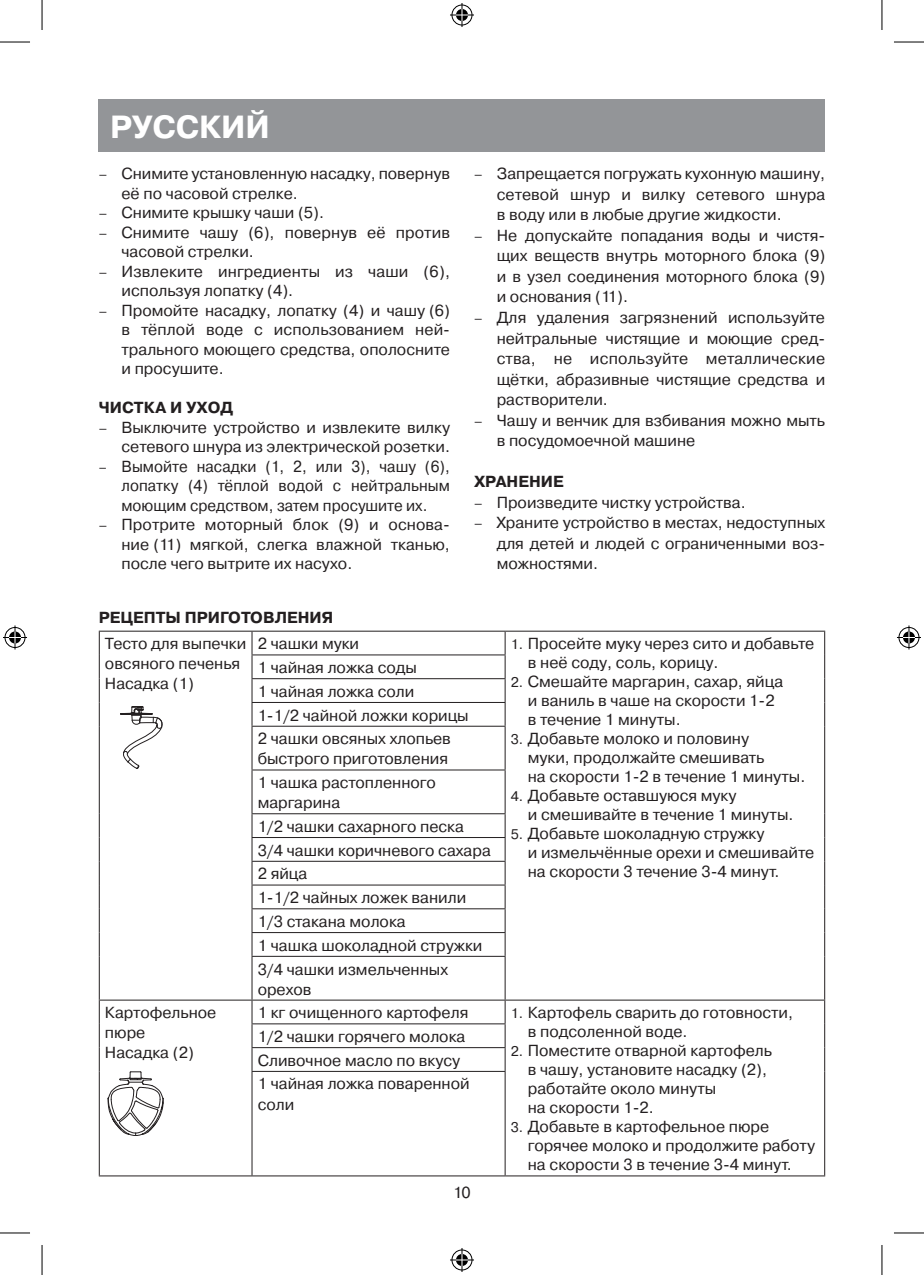
<style>
.page{position:relative;width:924px;height:1275px;background:#fff}
.page>*{position:absolute;margin:0;border:0;box-sizing:border-box;transform-origin:0 0}
.t1{font:700 32px "Pragmatica C";color:#fff}
.Text{font:16px/19px "Pragmatica C";color:#231f20}
.Text-2{font:16px/19.6px "Pragmatica C";color:#231f20;text-align:justify;scale:.95 1}
.Обычный{font:700 16px "Pragmatica C";color:#231f20}
.s1{font-size:14px}
</style>
<div class="page">
<div style="left:99px;top:99px;width:725px;height:53px;background:#939598"></div>
<hr style="left:99px;top:630px;width:153px;height:1px;background:#231f20">
<hr style="left:252px;top:630px;width:253px;height:1px;background:#231f20">
<hr style="left:505px;top:630px;width:319px;height:1px;background:#231f20">
<hr style="left:251px;top:654px;width:254px;height:1px;background:#231f20">
<hr style="left:251px;top:678px;width:254px;height:1px;background:#231f20">
<svg style="left:99px;top:631px;width:1px;height:95px"></svg>
<hr style="left:251px;top:702px;width:254px;height:1px;background:#231f20">
<svg style="left:251px;top:631px;width:1px;height:94px"></svg>
<svg style="left:504px;top:631px;width:1px;height:94px"></svg>
<hr style="left:99px;top:726px;width:1px;height:44px;background:#231f20">
<hr style="left:251px;top:725px;width:254px;height:1px;background:#231f20">
<hr style="left:251px;top:726px;width:1px;height:43px;background:#231f20">
<hr style="left:504px;top:726px;width:1px;height:43px;background:#231f20">
<hr style="left:823px;top:726px;width:1px;height:44px;background:#231f20">
<hr style="left:99px;top:770px;width:1px;height:43px;background:#231f20">
<hr style="left:251px;top:769px;width:254px;height:1px;background:#231f20">
<hr style="left:251px;top:770px;width:1px;height:43px;background:#231f20">
<hr style="left:504px;top:770px;width:1px;height:43px;background:#231f20">
<hr style="left:823px;top:770px;width:1px;height:43px;background:#231f20">
<hr style="left:251px;top:813px;width:254px;height:1px;background:#231f20">
<hr style="left:251px;top:837px;width:254px;height:1px;background:#231f20">
<hr style="left:251px;top:860px;width:254px;height:1px;background:#231f20">
<hr style="left:251px;top:884px;width:254px;height:1px;background:#231f20">
<hr style="left:251px;top:908px;width:254px;height:1px;background:#231f20">
<svg style="left:99px;top:813px;width:1px;height:143px"></svg>
<hr style="left:251px;top:932px;width:254px;height:1px;background:#231f20">
<svg style="left:251px;top:814px;width:1px;height:142px"></svg>
<svg style="left:504px;top:814px;width:1px;height:142px"></svg>
<hr style="left:99px;top:956px;width:1px;height:43px;background:#231f20">
<hr style="left:251px;top:956px;width:254px;height:1px;background:#231f20">
<hr style="left:251px;top:957px;width:1px;height:42px;background:#231f20">
<hr style="left:504px;top:957px;width:1px;height:42px;background:#231f20">
<hr style="left:823px;top:956px;width:1px;height:43px;background:#231f20">
<hr style="left:99px;top:999px;width:153px;height:1px;background:#231f20">
<hr style="left:252px;top:999px;width:253px;height:1px;background:#231f20">
<hr style="left:505px;top:999px;width:319px;height:1px;background:#231f20">
<hr style="left:251px;top:1023px;width:254px;height:1px;background:#231f20">
<svg style="left:99px;top:1000px;width:1px;height:71px"></svg>
<hr style="left:251px;top:1047px;width:254px;height:1px;background:#231f20">
<svg style="left:251px;top:1000px;width:1px;height:71px"></svg>
<svg style="left:504px;top:1000px;width:1px;height:71px"></svg>
<hr style="left:99px;top:1071px;width:1px;height:104px;background:#231f20">
<hr style="left:251px;top:1071px;width:254px;height:1px;background:#231f20">
<hr style="left:251px;top:1072px;width:1px;height:103px;background:#231f20">
<hr style="left:504px;top:1072px;width:1px;height:103px;background:#231f20">
<hr style="left:823px;top:1071px;width:1px;height:104px;background:#231f20">
<hr style="left:99px;top:1175px;width:153px;height:1px;background:#231f20">
<hr style="left:252px;top:1175px;width:253px;height:1px;background:#231f20">
<hr style="left:505px;top:1175px;width:319px;height:1px;background:#231f20">
<svg style="left:120px;top:706px;width:43px;height:63px"></svg>
<svg style="left:108px;top:1071px;width:56px;height:64px"></svg>
<hr style="left:0;top:42px;width:30px;height:1px;background:#000">
<hr style="left:893px;top:42px;width:30px;height:1px;background:#000">
<hr style="left:0;top:1232px;width:30px;height:1px;background:#000">
<hr style="left:893px;top:1232px;width:30px;height:1px;background:#000">
<hr style="left:42px;top:0;width:1px;height:30px;background:#000">
<hr style="left:42px;top:1245px;width:1px;height:30px;background:#000">
<hr style="left:881px;top:0;width:1px;height:30px;background:#000">
<hr style="left:881px;top:1245px;width:1px;height:30px;background:#000">
<svg style="left:450px;top:3px;width:24px;height:24px"></svg>
<svg style="left:450px;top:1248px;width:24px;height:24px"></svg>
<svg style="left:3px;top:625px;width:24px;height:24px"></svg>
<svg style="left:897px;top:625px;width:23px;height:24px"></svg>
<h1 class="t1" style="left:110px;top:109px;width:161px">РУССКИЙ</h1>
<p class="Text" style="left:121px;top:164px;width:330px;line-height:19.6px;text-indent:-23px"><span class="s1">–</span> Снимите установленную насадку, повернув её по часовой стрелке.</p>
<p class="Text" style="left:99px;top:203px;width:226px"><span class="s1">–</span> Снимите крышку чаши (5).</p>
<p class="Text" style="left:121px;top:222px;width:330px;line-height:19.6px;text-indent:-23px"><span class="s1">–</span> Снимите чашу (6), повернув её против часовой стрелки.</p>
<p class="Text" style="left:121px;top:261px;width:330px;line-height:19.6px;text-indent:-23px"><span class="s1">–</span> Извлеките ингредиенты из чаши (6), используя лопатку (4).</p>
<p class="Text" style="left:121px;top:300px;width:330px;line-height:19.6px;text-align:justify;text-indent:-23px"><span class="s1">–</span> Промойте насадку, лопатку (4) и чашу (6) в тёплой воде с использованием ней&shy;трального моющего средства, ополосните и просушите.</p>
<p class="Обычный" style="left:99px;top:399px;width:136px">ЧИСТКА И УХОД</p>
<p class="Text" style="left:99px;top:418px;width:352px;line-height:19.6px;text-align:right"><span class="s1">–</span> Выключите устройство и извлеките вилку сетевого шнура из электрической розетки.</p>
<p class="Text-2" style="left:121px;top:457px;width:347px;text-indent:-23px"><span class="s1">–</span> Вымойте насадки (1, 2, или 3), чашу (6), лопатку (4) тёплой водой с нейтральным моющим средством, затем просушите их.</p>
<p class="Text" style="left:121px;top:515px;width:330px;line-height:19.6px;text-align:justify;text-indent:-23px"><span class="s1">–</span> Протрите моторный блок (9) и основа&shy;ние (11) мягкой, слегка влажной тканью, после чего вытрите их насухо.</p>
<p class="Text" style="left:496px;top:163px;width:330px;line-height:20.6px;text-align:justify;text-indent:-23px"><span class="s1">–</span> Запрещается погружать кухонную машину, сетевой шнур и вилку сетевого шнура в воду или в любые другие жидкости.</p>
<p class="Text" style="left:496px;top:225px;width:330px;line-height:20.6px;text-align:justify;text-indent:-23px"><span class="s1">–</span> Не допускайте попадания воды и чистя&shy;щих веществ внутрь моторного блока (9) и в узел соединения моторного блока (9) и основания (11).</p>
<p class="Text" style="left:496px;top:307px;width:330px;line-height:20.6px;text-align:justify;text-indent:-23px"><span class="s1">–</span> Для удаления загрязнений используйте нейтральные чистящие и моющие сред&shy;ства, не используйте металлические щётки, абразивные чистящие средства и растворители.</p>
<p class="Text" style="left:496px;top:410px;width:330px;line-height:20.6px;text-indent:-23px"><span class="s1">–</span> Чашу и венчик для взбивания можно мыть в посудомоечной машине</p>
<p class="Обычный" style="left:474px;top:473px;width:91px">ХРАНЕНИЕ</p>
<p class="Text" style="left:474px;top:493px;width:273px"><span class="s1">–</span> Произведите чистку устройства.</p>
<p class="Text" style="left:496px;top:512px;width:330px;line-height:20.6px;text-align:justify;text-indent:-23px"><span class="s1">–</span> Храните устройство в местах, недоступных для детей и людей с ограниченными воз&shy;можностями.</p>
<p class="Обычный" style="left:99px;top:608px;width:236px">РЕЦЕПТЫ ПРИГОТОВЛЕНИЯ</p>
<p class="Text" style="left:105px;top:634px;width:143px;line-height:20px">Тесто для выпечки овсяного печенья</p>
<p class="Text" style="left:105px;top:674px;width:90px">Насадка (1)</p>
<p class="Text" style="left:257px;top:634px;width:103px">2 чашки муки</p>
<p class="Text" style="left:527px;top:634px;width:288px;text-indent:-17px"><span class="s1">1.</span> Просейте муку через сито и добавьте в неё соду, соль, корицу.</p>
<p class="Text" style="left:527px;top:672px;width:257px;text-indent:-17px"><span class="s1">2.</span> Смешайте маргарин, сахар, яйца и ваниль в чаше на скорости 1-2 в течение 1 минуты.</p>
<p class="Text" style="left:527px;top:729px;width:279px;text-indent:-17px"><span class="s1">3.</span> Добавьте молоко и половину<br>муки, продолжайте смешивать<br>на скорости 1-2 в течение 1 минуты.</p>
<p class="Text" style="left:527px;top:786px;width:267px;text-indent:-17px"><span class="s1">4.</span> Добавьте оставшуюся муку<br>и смешивайте в течение 1 минуты.</p>
<p class="Text" style="left:527px;top:824px;width:288px;text-indent:-17px"><span class="s1">5.</span> Добавьте шоколадную стружку<br>и измельчённые орехи и смешивайте на скорости 3 течение 3-4 минут.</p>
<p class="Text" style="left:257px;top:658px;width:161px">1 чайная ложка соды</p>
<p class="Text" style="left:257px;top:682px;width:158px">1 чайная ложка соли</p>
<p class="Text" style="left:257px;top:705px;width:212px">1-1/2 чайной ложки корицы</p>
<p class="Text" style="left:257px;top:729px;width:194px;line-height:20px">2 чашки овсяных хлопьев быстрого приготовления</p>
<p class="Text" style="left:257px;top:772px;width:179px;line-height:20px">1 чашка растопленного маргарина</p>
<p class="Text" style="left:257px;top:817px;width:208px">1/2 чашки сахарного песка</p>
<p class="Text" style="left:257px;top:840px;width:234px">3/4 чашки коричневого сахара</p>
<p class="Text" style="left:257px;top:864px;width:51px">2 яйца</p>
<p class="Text" style="left:257px;top:888px;width:210px">1-1/2 чайных ложек ванили</p>
<p class="Text" style="left:257px;top:912px;width:149px">1/3 стакана молока</p>
<p class="Text" style="left:257px;top:935px;width:226px">1 чашка шоколадной стружки</p>
<p class="Text" style="left:257px;top:959px;width:192px;line-height:20px">3/4 чашки измельченных орехов</p>
<p class="Text" style="left:105px;top:1003px;width:113px;line-height:20px">Картофельное пюре</p>
<p class="Text" style="left:105px;top:1043px;width:90px">Насадка (2)</p>
<p class="Text" style="left:257px;top:1003px;width:212px">1 кг очищенного картофеля</p>
<p class="Text" style="left:527px;top:1003px;width:266px;text-indent:-17px"><span class="s1">1.</span> Картофель сварить до готовности, в подсоленной воде.</p>
<p class="Text" style="left:527px;top:1041px;width:246px;text-indent:-17px"><span class="s1">2.</span> Поместите отварной картофель в чашу, установите насадку (2), работайте около минуты<br>на скорости 1-2.</p>
<p class="Text" style="left:527px;top:1117px;width:288px;text-indent:-17px"><span class="s1">3.</span> Добавьте в картофельное пюре горячее молоко и продолжите работу на скорости 3 в течение 3-4 минут.</p>
<p class="Text" style="left:257px;top:1027px;width:209px">1/2 чашки горячего молока</p>
<p class="Text" style="left:257px;top:1050px;width:204px">Сливочное масло по вкусу</p>
<p class="Text" style="left:257px;top:1074px;width:213px;line-height:20px">1 чайная ложка поваренной соли</p>
<p class="Text" style="left:453px;top:1182px;width:19px">10</p>
</div>
